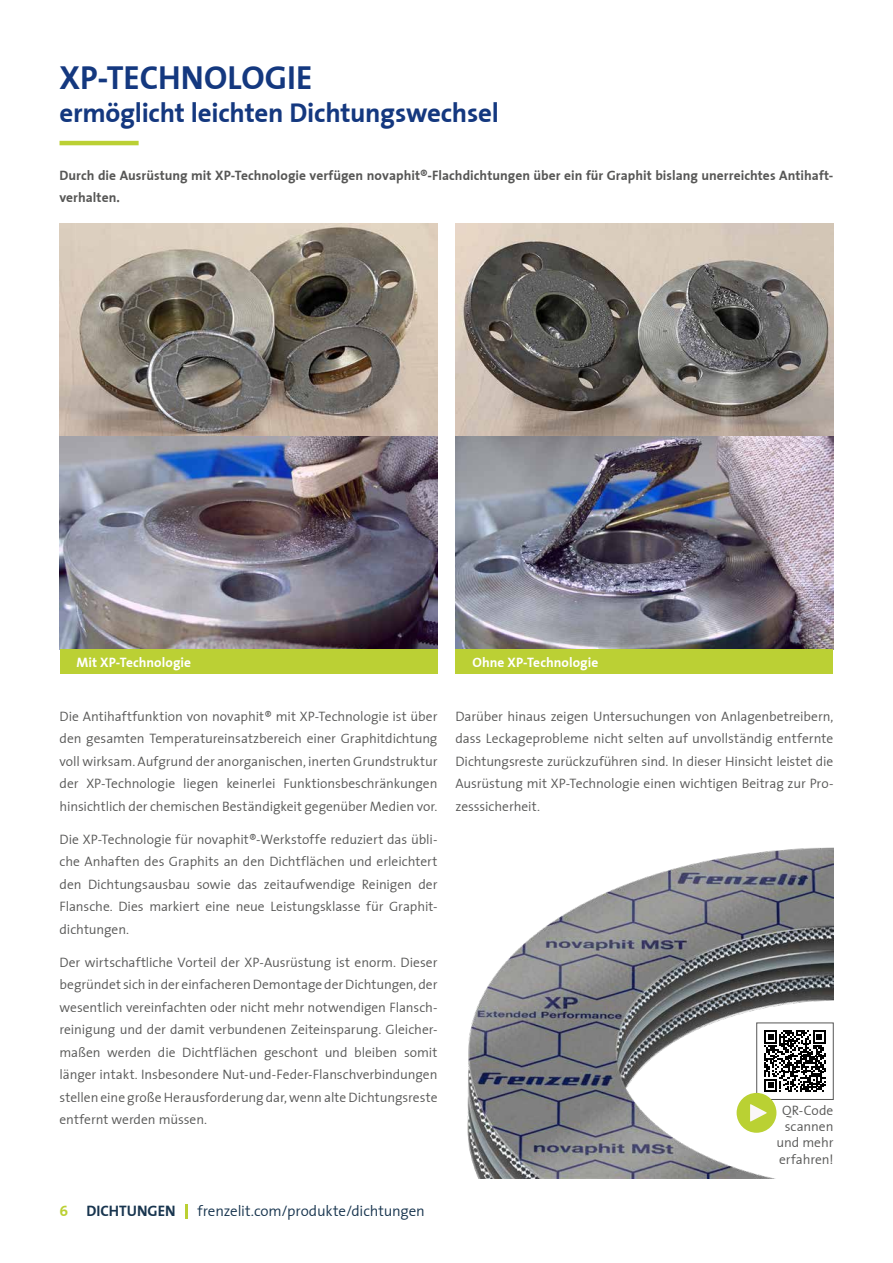
<style>
.page{position:relative;width:893px;height:1263px;background:#fff}
.page>*{position:absolute;margin:0;border:0;box-sizing:border-box;transform-origin:0 0}
.t1{font:33px "The Sans Bold PFZ Plain";color:#14387f}
.t2{font:27px "The Sans Bold PFZ Plain";letter-spacing:-.01em;color:#14387f}
.t3{font:15px "The Sans Semi Light FZ Plain";letter-spacing:-.01em;color:#18354f}
.t4{font:15px "The Sans Bold PFZ Plain";color:#18354f}
.t5{font:13.5px/22.5px "The Sans Semi Light FZ Plain";letter-spacing:-.005em;color:#575756;text-align:justify}
.t6{font:13.5px/22.5px "The Sans Bold PFZ Plain";letter-spacing:.005em;color:#575756}
.t7{font:13.5px "The Sans Bold PFZ Plain";letter-spacing:.005em;color:#fff}
.s1{color:#bbd034}
</style>
<div class="page">
<hr style="left:60px;top:141px;width:79px;height:4px;background:#bbd034">
<img style="left:60px;top:224px;width:377px;height:425px">
<img style="left:455px;top:224px;width:378px;height:425px">
<img style="left:467px;top:847px;width:366px;height:332px">
<div style="left:757px;top:1023px;width:76px;height:76px;background:#fff"></div>
<svg style="left:764px;top:1030px;width:62px;height:62px"></svg>
<div style="left:756px;top:1023px;width:77px;height:77px;border:1px solid #575756"></div>
<div style="left:737px;top:1093px;width:39px;height:40px;background:#bad133;border-radius:50%"></div>
<svg style="left:750px;top:1104px;width:17px;height:17px"></svg>
<div style="left:60px;top:649px;width:377px;height:25px;background:#bbd034"></div>
<div style="left:455px;top:649px;width:378px;height:25px;background:#bbd034"></div>
<svg style="left:186px;top:1204px;width:2px;height:14px"></svg>
<h1 class="t1" style="left:60px;top:50px;width:254px">XP-TECHNOLOGIE</h1>
<h2 class="t2" style="left:60px;top:91px;width:441px">ermöglicht leichten Dichtungswechsel</h2>
<p class="t6" style="left:60px;top:164px;width:775px">Durch die Ausrüstung mit XP-Technologie verfügen novaphit®-Flachdichtungen über ein für Graphit bislang unerreichtes Antihaft&shy;verhalten.</p>
<p class="t7" style="left:77px;top:651px;width:116px">Mit XP-Technologie</p>
<p class="t7" style="left:472px;top:651px;width:127px">Ohne XP-Technologie</p>
<p class="t5" style="left:60px;top:704px;width:379px">Die Antihaftfunktion von novaphit® mit XP-Technologie ist über den gesamten Temperatureinsatzbereich einer Graphitdichtung voll wirksam. Aufgrund der anorganischen, inerten Grundstruktur der XP-Technologie liegen keinerlei Funktionsbeschränkungen hinsichtlich der chemischen Beständigkeit gegenüber Medien vor.</p>
<p class="t5" style="left:60px;top:827px;width:379px">Die XP-Technologie für novaphit®-Werkstoffe reduziert das übli&shy;che Anhaften des Graphits an den Dichtflächen und erleichtert den Dichtungsausbau sowie das zeitaufwendige Reinigen der Flansche. Dies markiert eine neue Leistungsklasse für Graphit&shy;dichtungen.</p>
<p class="t5" style="left:60px;top:950px;width:379px">Der wirtschaftliche Vorteil der XP-Ausrüstung ist enorm. Dieser begründet sich in der einfacheren Demontage der Dichtungen, der wesentlich vereinfachten oder nicht mehr notwendigen Flansch&shy;reinigung und der damit verbundenen Zeiteinsparung. Gleicher&shy;maßen werden die Dichtflächen geschont und bleiben somit länger intakt. Insbesondere Nut-und-Feder-Flanschverbindungen stellen eine große Herausforderung dar, wenn alte Dichtungsreste entfernt werden müssen.</p>
<p class="t4" style="left:60px;top:1198px;width:118px"><span class="s1">6</span> DICHTUNGEN</p>
<p class="t3" style="left:198px;top:1199px;width:229px">frenzelit.com/produkte/dichtungen</p>
<p class="t5" style="left:455px;top:704px;width:379px">Darüber hinaus zeigen Untersuchungen von Anlagenbetreibern, dass Leckageprobleme nicht selten auf unvollständig entfernte Dichtungsreste zurückzuführen sind. In dieser Hinsicht leistet die Ausrüstung mit XP-Technologie einen wichtigen Beitrag zur Pro&shy;zesssicherheit.</p>
<p class="t5" style="left:776px;top:1102px;width:58px;line-height:16.2px;text-align:right">QR-Code scannen und mehr erfahren!</p>
</div>
